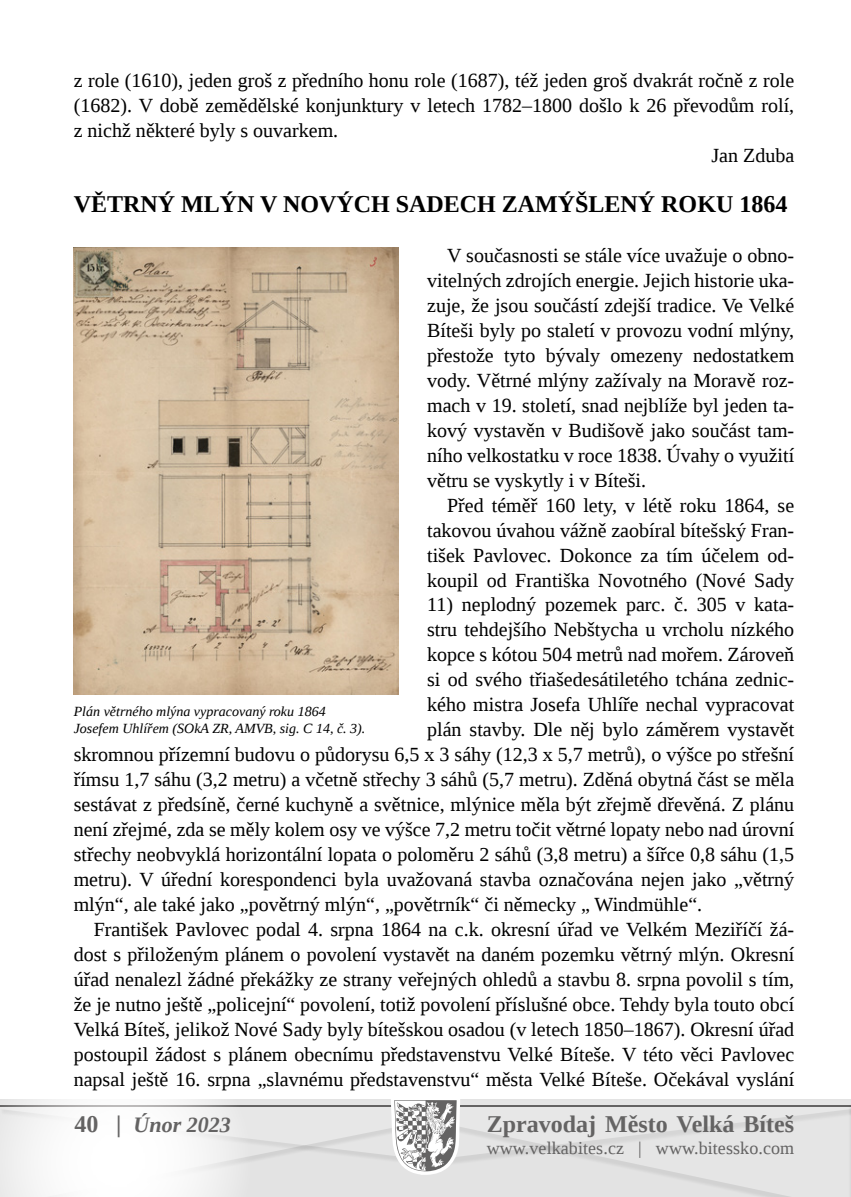
<style>
.page{position:relative;width:851px;height:1197px;background:#fff}
.page>*{position:absolute;margin:0;border:0;box-sizing:border-box;transform-origin:0 0}
.t1{font:700 24px "Liberation Serif";color:#000}
.t2{font:700 24px "Liberation Serif";color:#646363}
.t3{font:italic 700 22px "Liberation Serif";color:#646363}
.t4{font:20px/25px "Liberation Serif";color:#000;text-align:justify}
.t5{font:18px "Liberation Serif";letter-spacing:.005em;color:#646363}
.t6{font:italic 14px/16.8px "Liberation Serif";color:#000}
.s1{font-style:normal;font-size:24px}
</style>
<div class="page">
<svg style="left:0;top:1099px;width:851px;height:97px"></svg>
<img style="left:74px;top:247px;width:325px;height:447px">
<p class="t4" style="left:74px;top:68px;width:722px">z role (1610), jeden groš z předního honu role (1687), též jeden groš dvakrát ročně z role</p>
<p class="t4" style="left:74px;top:93px;width:721px">(1682). V době zemědělské konjunktury v letech 1782–1800 došlo k 26 převodům rolí,</p>
<p class="t4" style="left:74px;top:118px;width:266px">z nichž některé byly s ouvarkem.</p>
<p class="t4" style="left:711px;top:143px;width:84px">Jan Zduba</p>
<p class="t1" style="left:74px;top:188px;width:715px">VĚTRNÝ MLÝN V NOVÝCH SADECH ZAMÝŠLENÝ ROKU 1864</p>
<p class="t4" style="left:427px;top:243px;width:368px;text-indent:20px">V současnosti se stále více uvažuje o obno&shy;vitelných zdrojích energie. Jejich historie uka&shy;zuje, že jsou součástí zdejší tradice. Ve Velké Bíteši byly po staletí v provozu vodní mlýny, přestože tyto bývaly omezeny nedostatkem vody. Větrné mlýny zažívaly na Moravě roz&shy;mach v 19. století, snad nejblíže byl jeden ta&shy;kový vystavěn v Budišově jako součást tam&shy;ního velkostatku v roce 1838. Úvahy o využití větru se vyskytly i v Bíteši.</p>
<p class="t4" style="left:427px;top:492px;width:368px;text-indent:20px">Před téměř 160 lety, v létě roku 1864, se takovou úvahou vážně zaobíral bítešský Fran&shy;tišek Pavlovec. Dokonce za tím účelem od&shy;koupil od Františka Novotného (Nové Sady</p>
<p class="t4" style="left:427px;top:592px;width:368px">11) neplodný pozemek parc. č. 305 v kata-</p>
<p class="t4" style="left:427px;top:617px;width:368px">stru tehdejšího Nebštycha u vrcholu nízkého</p>
<p class="t4" style="left:427px;top:642px;width:368px">kopce s kótou 504 metrů nad mořem. Zároveň</p>
<p class="t4" style="left:427px;top:667px;width:368px">si od svého třiašedesátiletého tchána zednic-</p>
<p class="t4" style="left:427px;top:692px;width:368px">kého mistra Josefa Uhlíře nechal vypracovat</p>
<p class="t4" style="left:427px;top:717px;width:368px">plán stavby. Dle něj bylo záměrem vystavět</p>
<p class="t4" style="left:74px;top:741px;width:721px">skromnou přízemní budovu o půdorysu 6,5 x 3 sáhy (12,3 x 5,7 metrů), o výšce po střešní</p>
<p class="t4" style="left:74px;top:766px;width:722px">římsu 1,7 sáhu (3,2 metru) a včetně střechy 3 sáhů (5,7 metru). Zděná obytná část se měla</p>
<p class="t4" style="left:74px;top:791px;width:722px">sestávat z předsíně, černé kuchyně a světnice, mlýnice měla být zřejmě dřevěná. Z plánu</p>
<p class="t4" style="left:74px;top:816px;width:722px">není zřejmé, zda se měly kolem osy ve výšce 7,2 metru točit větrné lopaty nebo nad úrovní</p>
<p class="t4" style="left:74px;top:841px;width:721px">střechy neobvyklá horizontální lopata o poloměru 2 sáhů (3,8 metru) a šířce 0,8 sáhu (1,5</p>
<p class="t4" style="left:74px;top:866px;width:722px">metru). V úřední korespondenci byla uvažovaná stavba označována nejen jako „větrný</p>
<p class="t4" style="left:74px;top:891px;width:630px">mlýn“, ale také jako „povětrný mlýn“, „povětrník“ či německy „ Windmühle“.</p>
<p class="t4" style="left:94px;top:916px;width:702px">František Pavlovec podal 4. srpna 1864 na c.k. okresní úřad ve Velkém Meziříčí žá-</p>
<p class="t4" style="left:74px;top:941px;width:722px">dost s přiloženým plánem o povolení vystavět na daném pozemku větrný mlýn. Okresní</p>
<p class="t4" style="left:74px;top:966px;width:721px">úřad nenalezl žádné překážky ze strany veřejných ohledů a stavbu 8. srpna povolil s tím,</p>
<p class="t4" style="left:74px;top:991px;width:722px">že je nutno ještě „policejní“ povolení, totiž povolení příslušné obce. Tehdy byla touto obcí</p>
<p class="t4" style="left:74px;top:1016px;width:721px">Velká Bíteš, jelikož Nové Sady byly bítešskou osadou (v letech 1850–1867). Okresní úřad</p>
<p class="t4" style="left:74px;top:1041px;width:722px">postoupil žádost s plánem obecnímu představenstvu Velké Bíteše. V této věci Pavlovec</p>
<p class="t4" style="left:74px;top:1066px;width:722px">napsal ještě 16. srpna „slavnému představenstvu“ města Velké Bíteše. Očekával vyslání</p>
<p class="t6" style="left:74px;top:702px;width:293px">Plán větrného mlýna vypracovaný roku 1864<br>Josefem Uhlířem (SOkA ZR, AMVB, sig. C 14, č. 3).</p>
<p class="t3" style="left:74px;top:1110px;width:158px"><span class="s1">40 |</span> Únor 2023</p>
<p class="t2" style="left:486px;top:1107px;width:309px">Zpravodaj Město Velká Bíteš</p>
<p class="t5" style="left:486px;top:1135px;width:309px">www.velkabites.cz | www.bitessko.com</p>
</div>
